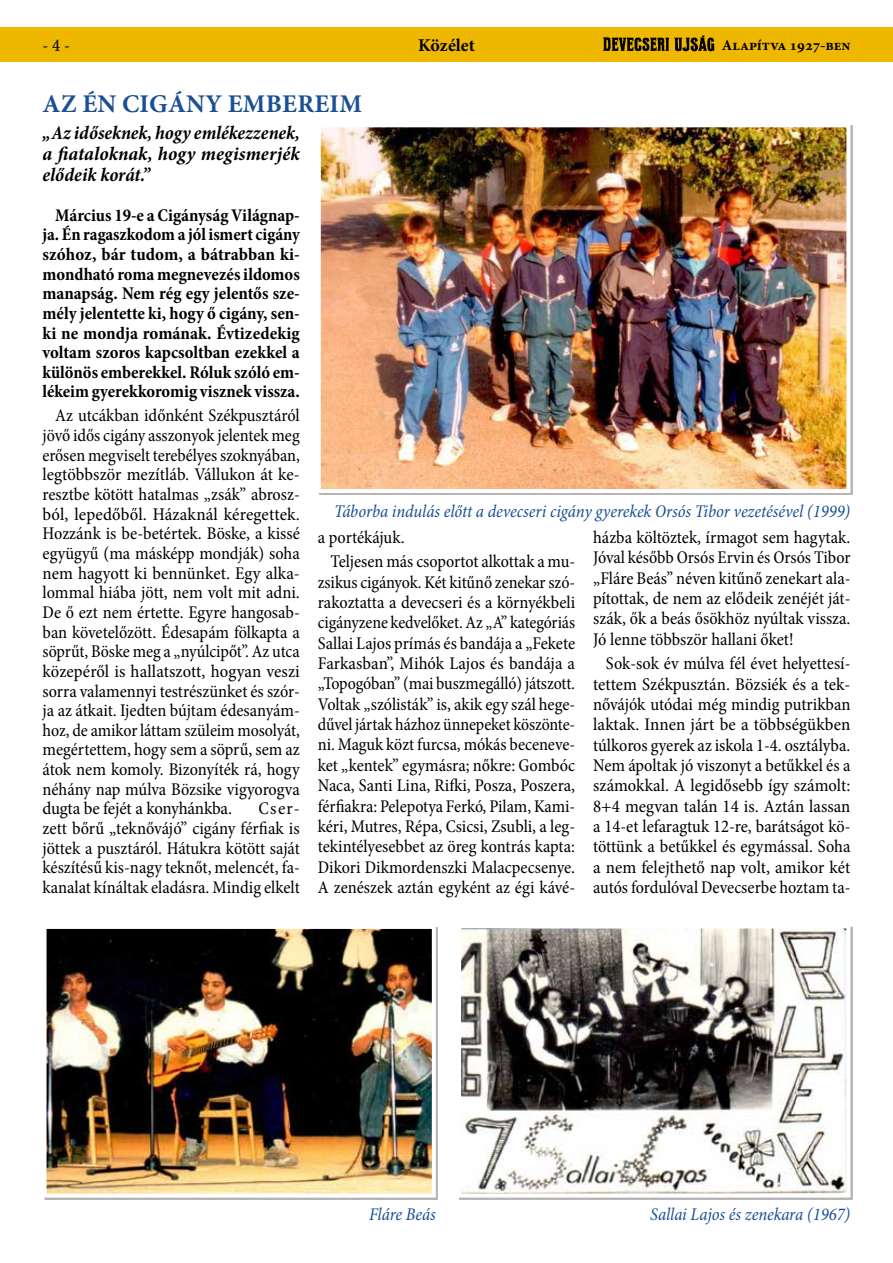
<style>
.page{position:relative;width:893px;height:1263px;background:#fff}
.page>*{position:absolute;margin:0;border:0;box-sizing:border-box;transform-origin:0 0}
.t1{font:700 25.5px "Minion Pro";letter-spacing:.01em;color:#194f93}
.t2{font:italic 700 condensed 19.5px/21.1px "Minion Pro";color:#000;text-align:justify}
.t3{font:condensed 18px/20.4px "Minion Pro";color:#000;text-align:justify}
.t4{font:700 condensed 18px/19.6px "Minion Pro";color:#000;text-align:justify}
.t5{font:italic condensed 18px "Minion Pro";letter-spacing:-.005em;color:#194f93}
.t6{font:700 18px "Minion Pro";color:#000}
.t7{font:18px "Minion Pro Cn Capt";color:#000}
.t8{font:700 15px "Minion Pro";letter-spacing:-.01em;color:#000}
</style>
<div class="page">
<div style="left:0;top:28px;width:893px;height:34px;background:#eeb800"></div>
<img style="left:604px;top:35px;width:111px;height:17px">
<img style="left:319px;top:125px;width:533px;height:370px">
<img style="left:44px;top:927px;width:394px;height:272px">
<svg style="left:459px;top:926px;width:393px;height:273px"></svg>
<p class="t7" style="left:43px;top:33px;width:29px">- 4 -</p>
<p class="t6" style="left:418px;top:33px;width:58px">Közélet</p>
<p class="t8" style="left:722px;top:34px;width:130px">Alapítva 1927-ben</p>
<h1 class="t1" style="left:43px;top:86px;width:321px">AZ ÉN CIGÁNY EMBEREIM</h1>
<p class="t2" style="left:43px;top:122px;width:259px">„Az időseknek, hogy emlékezzenek, a fiataloknak, hogy megismerjék elődeik korát.”</p>
<p class="t4" style="left:43px;top:205px;width:259px;text-indent:13px">Március 19-e a Cigányság Világnap&shy;ja. Én ragaszkodom a jól ismert cigány szóhoz, bár tudom, a bátrabban ki&shy;mondható roma megnevezés ildomos manapság. Nem rég egy jelentős sze&shy;mély jelentette ki, hogy ő cigány, sen&shy;ki ne mondja romának. Évtizedekig voltam szoros kapcsoltban ezekkel a különös emberekkel. Róluk szóló em&shy;lékeim gyerekkoromig visznek vissza.</p>
<p class="t3" style="left:43px;top:406px;width:259px;line-height:19.6px;text-indent:13px">Az utcákban időnként Székpusztáról jövő idős cigány asszonyok jelentek meg erősen megviselt terebélyes szoknyában, legtöbbször mezítláb. Vállukon át ke&shy;resztbe kötött hatalmas „zsák” abrosz&shy;ból, lepedőből. Házaknál kéregettek.<br>Hozzánk is be-betértek. Böske, a kissé együgyű (ma másképp mondják) soha nem hagyott ki bennünket. Egy alka&shy;lommal hiába jött, nem volt mit adni.<br>De ő ezt nem értette. Egyre hangosab&shy;ban követelőzött. Édesapám fölkapta a söprűt, Böske meg a „nyúlcipőt”. Az utca közepéről is hallatszott, hogyan veszi sorra valamennyi testrészünket és szór&shy;ja az átkait. Ijedten bújtam édesanyám&shy;hoz, de amikor láttam szüleim mosolyát, megértettem, hogy sem a söprű, sem az átok nem komoly. Bizonyíték rá, hogy néhány nap múlva Bözsike vigyorogva dugta be fejét a konyhánkba.</p>
<p class="t3" style="left:43px;top:799px;width:259px;line-height:19.6px;text-indent:216px">Cser&shy;zett bőrű „teknővájó” cigány férfiak is jöttek a pusztáról. Hátukra kötött saját készítésű kis-nagy teknőt, melencét, fa&shy;kanalat kínáltak eladásra. Mindig elkelt</p>
<p class="t5" style="left:334px;top:499px;width:518px">Táborba indulás előtt a devecseri cigány gyerekek Orsós Tibor vezetésével (1999)</p>
<p class="t3" style="left:331px;top:525px;width:246px;line-height:24.6px;text-indent:-13px">a portékájuk.<br>Teljesen más csoportot alkottak a mu-</p>
<p class="t3" style="left:318px;top:572px;width:259px">zsikus cigányok. Két kitűnő zenekar szó&shy;rakoztatta a devecseri és a környékbeli cigányzene kedvelőket. Az „A” kategóriás Sallai Lajos prímás és bandája a „Fekete Farkasban”, Mihók Lajos és bandája a „Topogóban” (mai buszmegálló) játszott.<br>Voltak „szólisták” is, akik egy szál hege&shy;dűvel jártak házhoz ünnepeket köszönte&shy;ni. Maguk közt furcsa, mókás beceneve&shy;ket „kentek” egymásra; nőkre: Gombóc Naca, Santi Lina, Rifki, Posza, Poszera, férfiakra: Pelepotya Ferkó, Pilam, Kami&shy;kéri, Mutres, Répa, Csicsi, Zsubli, a leg&shy;tekintélyesebbet az öreg kontrás kapta:<br>Dikori Dikmordenszki Malacpecsenye.<br>A zenészek aztán egyként az égi kávé-</p>
<p class="t3" style="left:593px;top:527px;width:259px">házba költöztek, írmagot sem hagytak.<br>Jóval később Orsós Ervin és Orsós Tibor „Fláre Beás” néven kitűnő zenekart ala&shy;pítottak, de nem az elődeik zenéjét ját&shy;szák, ők a beás ősökhöz nyúltak vissza.<br>Jó lenne többször hallani őket!</p>
<p class="t3" style="left:593px;top:654px;width:259px;text-indent:13px">Sok-sok év múlva fél évet helyettesí&shy;tettem Székpusztán. Bözsiék és a tek&shy;nővájók utódai még mindig putrikban laktak. Innen járt be a többségükben túlkoros gyerek az iskola 1-4. osztályba.<br>Nem ápoltak jó viszonyt a betűkkel és a számokkal. A legidősebb így számolt:<br>8+4 megvan talán 14 is. Aztán lassan a 14-et lefaragtuk 12-re, barátságot kö&shy;töttünk a betűkkel és egymással. Soha a nem felejthető nap volt, amikor két autós fordulóval Devecserbe hoztam ta-</p>
<p class="t5" style="left:369px;top:1203px;width:68px">Fláre Beás</p>
<p class="t5" style="left:650px;top:1203px;width:202px">Sallai Lajos és zenekara (1967)</p>
</div>
